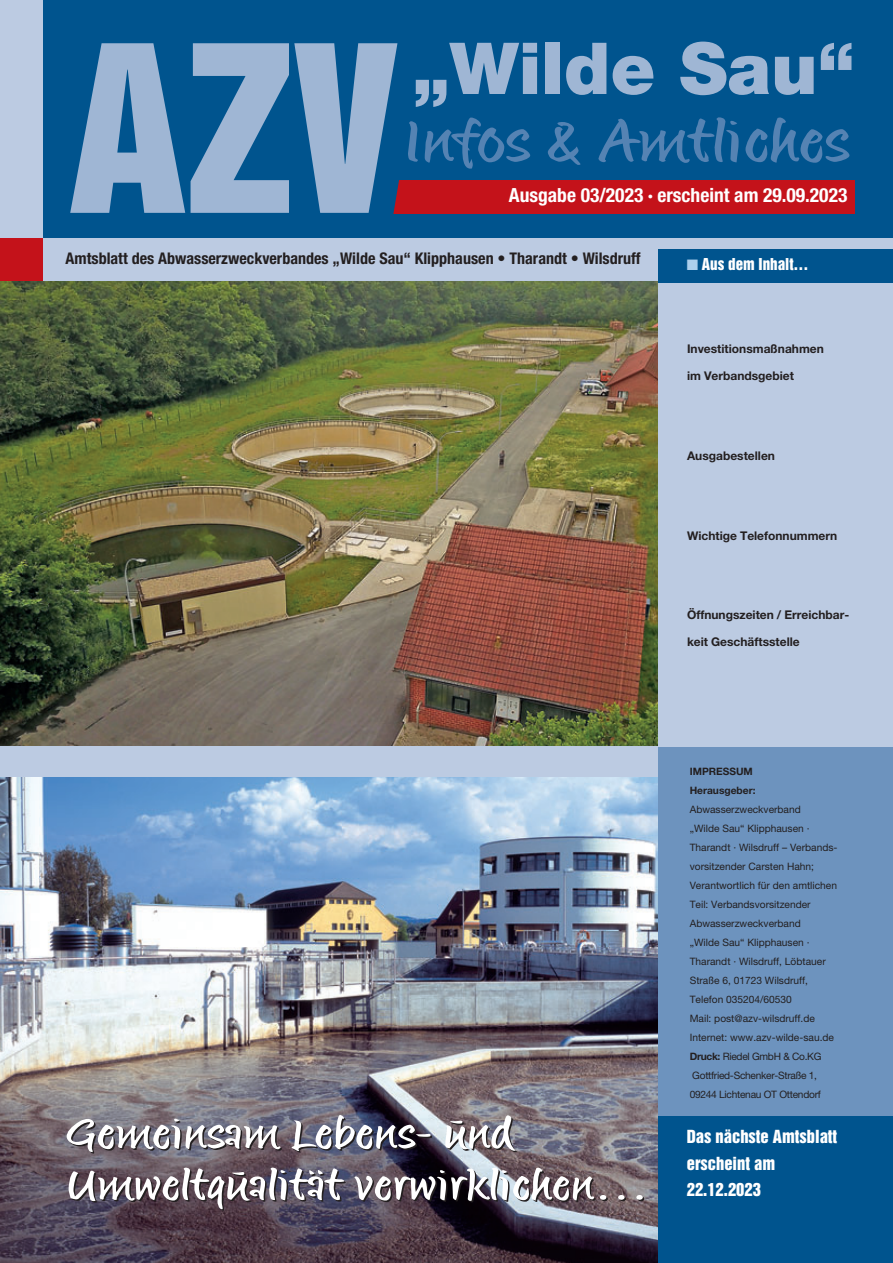
<style>
.page{position:relative;width:893px;height:1263px;background:#fff}
.page>*{position:absolute;margin:0;border:0;box-sizing:border-box;transform-origin:0 0}
.t1{font:212.25px "Helvetica Inserat LT Std";color:#9fb6d4}
.t2{font:900 71.7px "Helvetica Neue";color:#9fb6d4}
.t3{font:55.65px "Matthia LT";color:#5583b3;scale:1.35 1}
.t4{font:40.5px/51.4px "Matthia LT";color:#fff;scale:1.35 1}
.t5{font:700 condensed 19.5px "Helvetica Neue";color:#fff}
.t6{font:16.5px/26.2px "Helvetica Inserat LT Std";color:#fff}
.t7{font:700 condensed 16.05px "Helvetica Neue";color:#231f20}
.t8{font:15px "Helvetica Inserat LT Std";color:#fff}
.t9{font:700 12px "Helvetica Neue";color:#231f20}
.t10{font:10.2px/19px "Helvetica Neue";color:#231f20}
.t11{font:700 10.2px/19px "Helvetica Neue";color:#231f20}
.s1{color:#accfed}
.s2{font-weight:700}
</style>
<div class="page">
<img style="left:0;top:777px;width:658px;height:485px">
<img style="left:0;top:281px;width:658px;height:466px">
<div style="left:0;top:0;width:893px;height:275px;background:#00548e"></div>
<div style="left:0;top:0;width:43px;height:275px;background:#bccbe2"></div>
<div style="left:0;top:238px;width:893px;height:43px;background:#bccbe2"></div>
<div style="left:0;top:238px;width:43px;height:42px;background:#c4121a"></div>
<div style="left:0;top:747px;width:860px;height:30px;background:#bccbe2"></div>
<div style="left:383px;top:181px;width:472px;height:33px;background:#c4121a"></div>
<svg style="left:383px;top:180px;width:26px;height:34px"></svg>
<div style="left:658px;top:238px;width:235px;height:1024px;background:#bccbe2"></div>
<div style="left:658px;top:250px;width:235px;height:33px;background:#00548e"></div>
<div style="left:658px;top:1115px;width:235px;height:147px;background:#00548e"></div>
<div style="left:658px;top:747px;width:235px;height:368px;background:#6d93be"></div>
<h1 class="t1" style="left:69px;top:43px;width:332px">AZV</h1>
<h2 class="t2" style="left:412px;top:43px;width:444px">„Wilde Sau“</h2>
<h3 class="t3" style="left:402px;top:116px;width:332px">Infos &amp; Amtliches</h3>
<h3 class="t5" style="left:509px;top:188px;width:340px">Ausgabe 03/2023 · erscheint am 29.09.2023</h3>
<h3 class="t7" style="left:66px;top:253px;width:577px">Amtsblatt des Abwasserzweckverbandes „Wilde Sau“ Klipphausen • Tharandt • Wilsdruff</h3>
<h3 class="t8" style="left:687px;top:258px;width:123px"><span class="s1">■</span> Aus dem Inhalt…</h3>
<p class="t9" style="left:687px;top:345px;width:138px">Investitionsmaßnahmen</p>
<p class="t9" style="left:687px;top:371px;width:108px">im Verbandsgebiet</p>
<p class="t9" style="left:687px;top:451px;width:89px">Ausgabestellen</p>
<p class="t9" style="left:687px;top:531px;width:152px">Wichtige Telefonnummern</p>
<p class="t9" style="left:687px;top:611px;width:164px">Öffnungszeiten / Erreichbar-</p>
<p class="t9" style="left:687px;top:637px;width:114px">keit Geschäftsstelle</p>
<h3 class="t4" style="left:66px;top:1111px;width:433px">Gemeinsam Lebens- und<br>Umweltqualität verwirklichen…</h3>
<p class="t11" style="left:690px;top:763px;width:67px">IMPRESSUM<br>Herausgeber:</p>
<p class="t10" style="left:690px;top:801px;width:149px">Abwasserzweckverband<br>„Wilde Sau“ Klipphausen ·<br>Tharandt · Wilsdruff – Verbands&shy;vorsitzender Carsten Hahn;<br>Verantwortlich für den amtlichen<br>Teil: Verbandsvorsitzender<br>Abwasserzweckverband<br>„Wilde Sau“ Klipphausen ·<br>Tharandt · Wilsdruff, Löbtauer<br>Straße 6, 01723 Wilsdruff,<br>Telefon 035204/60530<br>Mail: post@azv-wilsdruff.de<br>Internet: www.azv-wilde-sau.de<br><span class="s2">Druck:</span> Riedel GmbH &amp; Co.KG<br>Gottfried-Schenker-Straße 1,<br>09244 Lichtenau OT Ottendorf</p>
<h3 class="t6" style="left:687px;top:1124px;width:152px">Das nächste Amtsblatt erscheint am<br>22.12.2023</h3>
</div>
